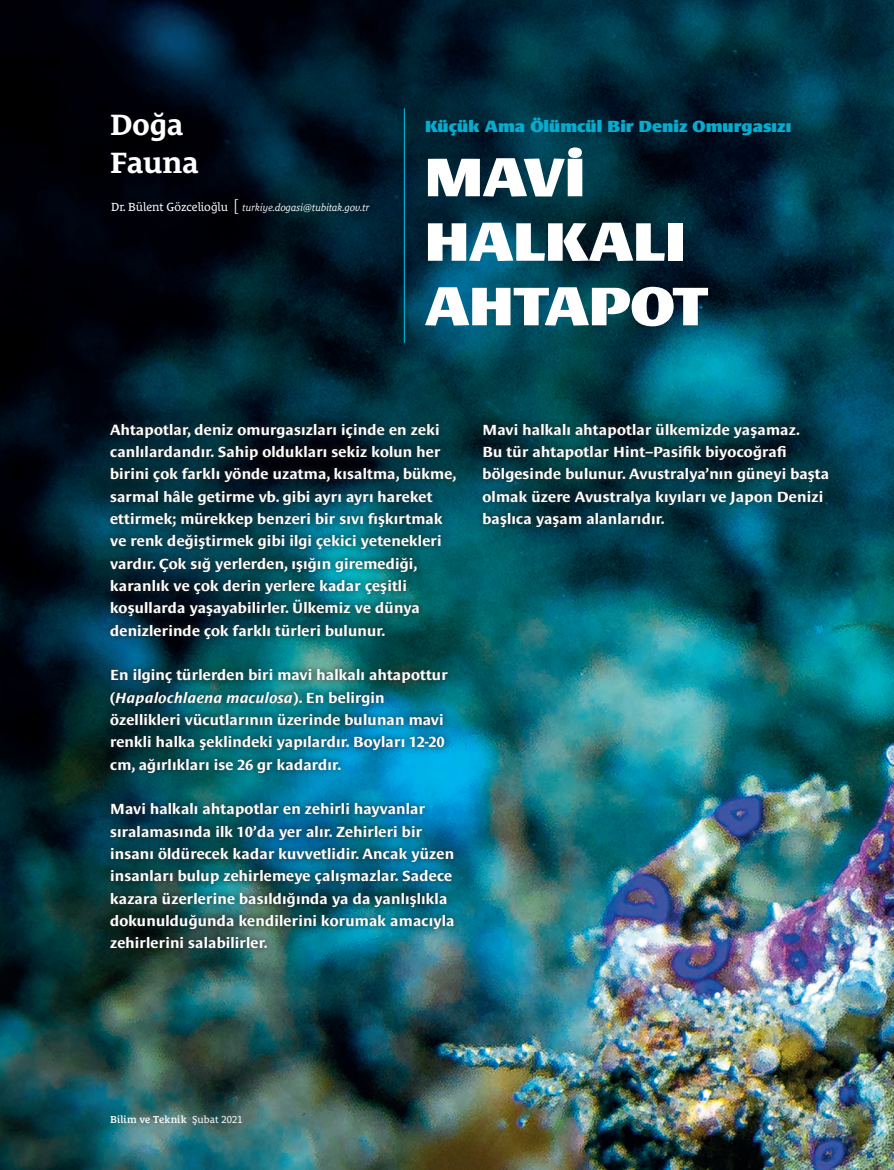
<style>
.page{position:relative;width:894px;height:1170px;background:#fff}
.page>*{position:absolute;margin:0;border:0;box-sizing:border-box;transform-origin:0 0}
.t1{font:900 55.5px/64.5px "Le Monde Sans Pro";color:#fff}
.t2{font:700 30px "Le Monde Courrier Pro";color:#fff}
.t3{font:900 16.5px "Le Monde Sans Pro";color:#07abcd}
.t4{font:700 15px/22.4px "Le Monde Sans Pro";letter-spacing:.01em;color:#fff}
.t5{font:italic 10.35px "Le Monde Courrier Pro";letter-spacing:-.01em;color:#fff}
.t6{font:600 10.35px "Le Monde Courrier Pro";letter-spacing:.01em;color:#fff}
.s1{font-style:normal;font-size:12px}
.s2{font-family:"Le Monde Sans Pro";font-weight:300;font-style:normal;font-size:16.2px}
.s3{font-style:italic}
.s4{font-weight:400}
</style>
<div class="page">
<img style="left:0;top:0;width:893px;height:1169px">
<hr style="left:403px;top:108px;width:2px;height:235px;background:#00abcd">
<img style="left:103px;top:416px;width:732px;height:539px">
<h2 class="t2" style="left:110px;top:100px;width:75px">Doğa</h2>
<h2 class="t2" style="left:110px;top:138px;width:90px">Fauna</h2>
<p class="t5" style="left:111px;top:199px;width:260px"><span class="s1">Dr. Bülent Gözcelioğlu</span> <span class="s2">[</span> turkiye.dogasi@tubitak.gov.tr</p>
<p class="t3" style="left:425px;top:114px;width:367px">Küçük Ama Ölümcül Bir Deniz Omurgasızı</p>
<h1 class="t1" style="left:425px;top:140px;width:284px">MAVİ<br>HALKALI<br>AHTAPOT</h1>
<p class="t4" style="left:110px;top:417px;width:347px">Ahtapotlar, deniz omurgasızları içinde en zeki canlılardandır. Sahip oldukları sekiz kolun her birini çok farklı yönde uzatma, kısaltma, bükme, sarmal hâle getirme vb. gibi ayrı ayrı hareket ettirmek; mürekkep benzeri bir sıvı fışkırtmak ve renk değiştirmek gibi ilgi çekici yetenekleri vardır. Çok sığ yerlerden, ışığın giremediği, karanlık ve çok derin yerlere kadar çeşitli koşullarda yaşayabilirler. Ülkemiz ve dünya denizlerinde çok farklı türleri bulunur.</p>
<p class="t4" style="left:110px;top:662px;width:339px">En ilginç türlerden biri mavi halkalı ahtapottur (<span class="s3">Hapalochlaena maculosa</span>). En belirgin özellikleri vücutlarının üzerinde bulunan mavi renkli halka şeklindeki yapılardır. Boyları 12-20 cm, ağırlıkları ise 26 gr kadardır.</p>
<p class="t4" style="left:110px;top:796px;width:346px">Mavi halkalı ahtapotlar en zehirli hayvanlar sıralamasında ilk 10’da yer alır. Zehirleri bir insanı öldürecek kadar kuvvetlidir. Ancak yüzen insanları bulup zehirlemeye çalışmazlar. Sadece kazara üzerlerine basıldığında ya da yanlışlıkla dokunulduğunda kendilerini korumak amacıyla zehirlerini salabilirler.</p>
<p class="t4" style="left:482px;top:417px;width:348px">Mavi halkalı ahtapotlar ülkemizde yaşamaz.<br>Bu tür ahtapotlar Hint–Pasifik biyocoğrafi bölgesinde bulunur. Avustralya’nın güneyi başta olmak üzere Avustralya kıyıları ve Japon Denizi başlıca yaşam alanlarıdır.</p>
<p class="t6" style="left:110px;top:1111px;width:134px">Bilim ve Teknik <span class="s4">Şubat 2021</span></p>
</div>
